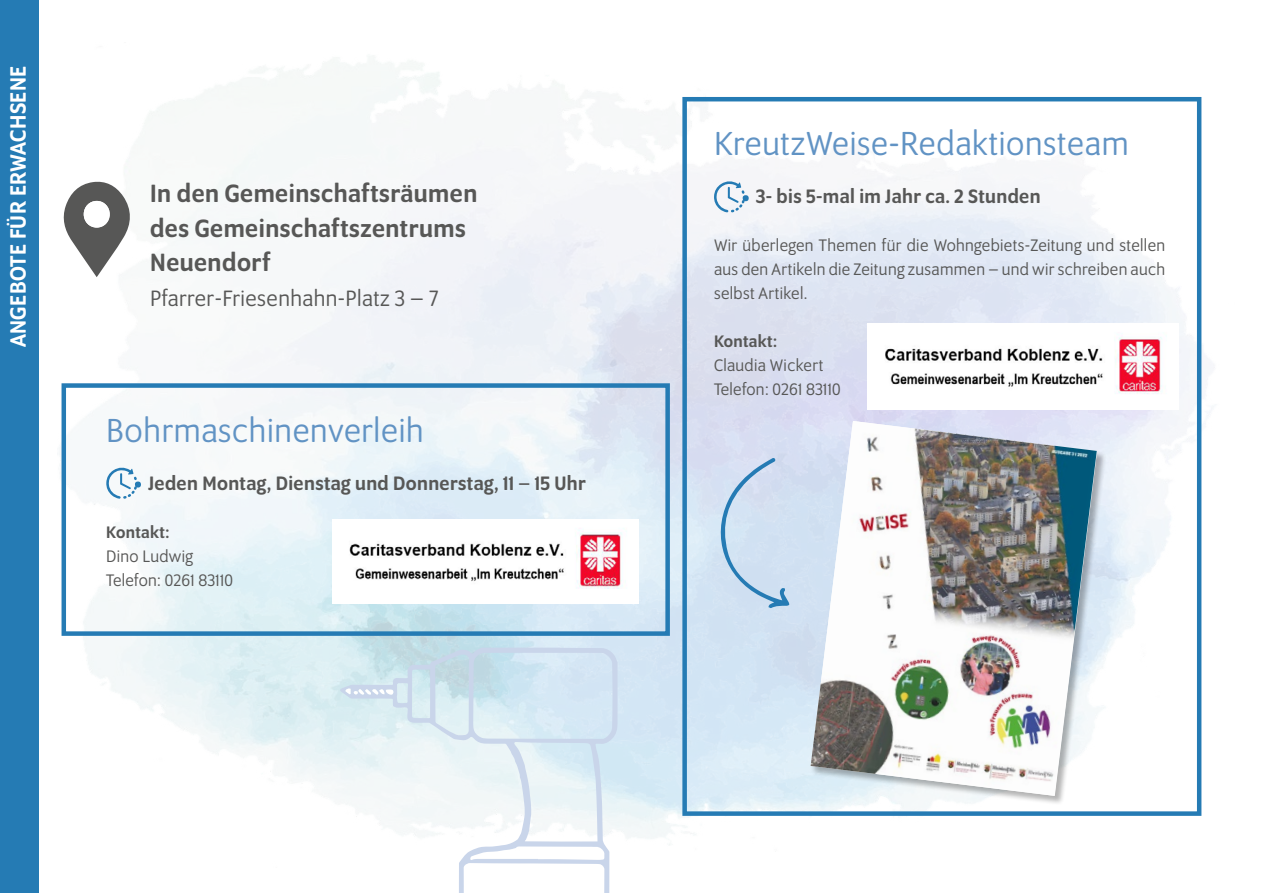
<style>
.page{position:relative;width:1263px;height:893px;background:#fff}
.page>*{position:absolute;margin:0;border:0;box-sizing:border-box;transform-origin:0 0}
.t1{font:36px "Program OT";letter-spacing:.02em;color:#6193c4}
.t2{font:500 27px/34.5px "Program OT";letter-spacing:.02em;color:#575756}
.t3{font:24px "Program OT";letter-spacing:.02em;color:#575756}
.t4{font:500 24px "Program OT";letter-spacing:.02em;color:#fff}
.t5{font:500 21px "Program OT";letter-spacing:.02em;color:#575756}
.t6{font:18px/24px "Program OT";letter-spacing:.02em;color:#575756}
.t7{font:500 18px "Program OT";letter-spacing:.02em;color:#575756}
</style>
<div class="page">
<div style="left:62px;top:383px;width:608px;height:253px;border:4px solid #257bb4"></div>
<div style="left:682px;top:97px;width:519px;height:719px;border:4px solid #257bb4"></div>
<svg style="left:106px;top:467px;width:35px;height:32px"></svg>
<svg style="left:714px;top:181px;width:35px;height:31px"></svg>
<img style="left:349px;top:527px;width:278px;height:62px">
<img style="left:884px;top:332px;width:283px;height:63px">
<div style="left:810px;top:421px;width:297px;height:384px;background:#000;opacity:.3"></div>
<img style="left:811px;top:421px;width:286px;height:375px">
<svg style="left:711px;top:458px;width:78px;height:150px;background:#c5d9ed"></svg>
<div style="left:0;top:0;width:38px;height:893px;background:#257bb4"></div>
<svg style="left:63px;top:180px;width:69px;height:97px"></svg>
<div style="left:84px;top:201px;width:26px;height:27px;background:#fff;border-radius:50%"></div>
<svg style="left:340px;top:648px;width:277px;height:245px"></svg>
<svg style="left:345px;top:688px;width:48px;height:7px"></svg>
<h3 class="t4" style="left:5px;top:347px;width:283px;rotate:-90deg">ANGEBOTE FÜR ERWACHSENE</h3>
<h2 class="t2" style="left:150px;top:176px;width:329px">In den Gemeinschaftsräumen des Gemeinschaftszentrums<br>Neuendorf</h2>
<h3 class="t3" style="left:150px;top:285px;width:290px">Pfarrer-Friesenhahn-Platz 3 – 7</h3>
<h1 class="t1" style="left:106px;top:410px;width:319px">Bohrmaschinenverleih</h1>
<p class="t5" style="left:148px;top:471px;width:439px">Jeden Montag, Dienstag und Donnerstag, 11 – 15 Uhr</p>
<p class="t7" style="left:106px;top:522px;width:65px">Kontakt:</p>
<p class="t6" style="left:106px;top:544px;width:128px">Dino Ludwig<br>Telefon: 0261 83110</p>
<h1 class="t1" style="left:714px;top:124px;width:416px">KreutzWeise-Redaktionsteam</h1>
<p class="t5" style="left:756px;top:185px;width:286px">3- bis 5-mal im Jahr ca. 2 Stunden</p>
<p class="t6" style="left:714px;top:233px;width:453px;text-align:justify">Wir überlegen Themen für die Wohngebiets-Zeitung und stellen aus den Artikeln die Zeitung zusammen – und wir schreiben auch selbst Artikel.</p>
<p class="t7" style="left:714px;top:331px;width:65px">Kontakt:</p>
<p class="t6" style="left:714px;top:353px;width:128px">Claudia Wickert<br>Telefon: 0261 83110</p>
</div>
